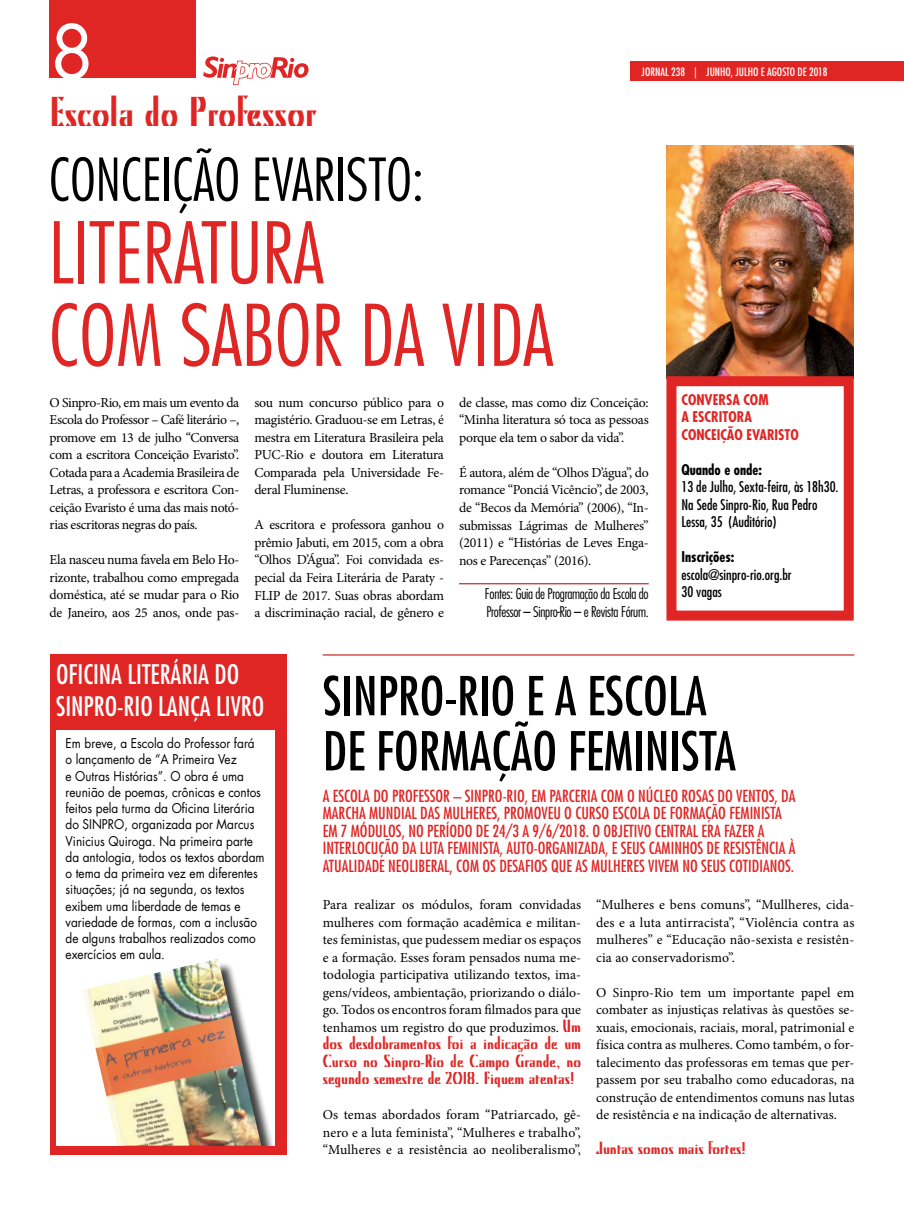
<style>
.page{position:relative;width:904px;height:1205px;background:#fff}
.page>*{position:absolute;margin:0;border:0;box-sizing:border-box;transform-origin:0 0}
.t1{font:300 condensed 82.5px/82.5px "Futura Std";color:#df2625}
.t2{font:72.62px "Futura Std";color:#fff}
.t3{font:300 condensed 57.5px "Futura Std";color:#000}
.t4{font:condensed 52.25px/55.1px "Futura Std";color:#000}
.t5{font:41.38px "Kino";color:#df2625}
.t6{font:condensed 26.25px/31.5px "Futura Std";color:#fff}
.t7{font:17.5px/17.5px "Kino";color:#df2625;text-align:justify}
.t8{font:condensed 16.25px/17.5px "Futura Std";color:#df2625}
.t9{font:condensed 14.38px/17.5px "Futura Std";color:#000}
.t10{font:300 condensed 14.38px/17.5px "Futura Std";letter-spacing:-.02em;color:#000}
.t11{font:700 condensed 14.38px/17.5px "Futura Std";color:#df2625}
.t12{font:700 condensed 14.38px "Futura Std";color:#000}
.t13{font:13.75px/17.5px "Minion Pro";letter-spacing:-.015em;color:#000;text-align:justify}
.t14{font:13.12px/16.2px "Futura Std";color:#000;scale:.9 1}
.t15{font:condensed 11.25px "Futura Std";color:#fff}
.s1{font-family:"Kino";font-size:17.5px;color:#df2625}
</style>
<div class="page">
<div style="left:630px;top:62px;width:273px;height:19px;background:#df2625"></div>
<svg style="left:903px;top:62px;width:1px;height:19px"></svg>
<div style="left:49px;top:0;width:147px;height:78px;background:#df2625"></div>
<svg style="left:203px;top:56px;width:105px;height:29px"></svg>
<img style="left:666px;top:146px;width:187px;height:230px">
<div style="left:666px;top:376px;width:187px;height:244px;border:10px solid #df2625"></div>
<div style="left:50px;top:654px;width:236px;height:501px;background:#df2625"></div>
<div style="left:57px;top:730px;width:218px;height:415px;background:#fff"></div>
<div style="left:84px;top:961px;width:191px;height:184px;background:#000;opacity:.75"></div>
<img style="left:82px;top:959px;width:179px;height:186px">
<hr style="left:323px;top:654px;width:531px;height:1px;background:#c42f2a">
<hr style="left:459px;top:583px;width:189px;height:1px;background:#c42f2a">
<h2 class="t2" style="left:49px;top:6px;width:46px">8</h2>
<h3 class="t5" style="left:50px;top:88px;width:269px">Escola do Professor</h3>
<h3 class="t3" style="left:49px;top:146px;width:113px">CONCEIÇÃO</h3>
<h3 class="t3" style="left:252px;top:146px;width:173px">EVARI STO:</h3>
<h1 class="t1" style="left:49px;top:212px;width:506px">literatu ra<br>com sabor da vida</h1>
<p class="t15" style="left:641px;top:65px;width:187px">JORNAL 238 | JUNHO, JULHO E AGOSTO DE 2018</p>
<p class="t13" style="left:50px;top:394px;width:191px">O Sinpro-Rio, em mais um evento da Escola do Professor – Café literário –, promove em 13 de julho “Conversa com a escritora Conceição Evaristo”.<br>Cotada para a Academia Brasileira de Letras, a professora e escritora Con&shy;ceição Evaristo é uma das mais notó&shy;rias escritoras negras do país.</p>
<p class="t13" style="left:50px;top:551px;width:191px">Ela nasceu numa favela em Belo Ho&shy;rizonte, trabalhou como empregada doméstica, até se mudar para o Rio de Janeiro, aos 25 anos, onde pas-</p>
<p class="t13" style="left:254px;top:394px;width:191px">sou num concurso público para o magistério. Graduou-se em Letras, é mestra em Literatura Brasileira pela PUC-Rio e doutora em Literatura Comparada pela Universidade Fe&shy;deral Fluminense.</p>
<p class="t13" style="left:254px;top:516px;width:191px">A escritora e professora ganhou o prêmio Jabuti, em 2015, com a obra “Olhos D’Água”. Foi convidada es&shy;pecial da Feira Literária de Paraty - FLIP de 2017. Suas obras abordam a discriminação racial, de gênero e</p>
<p class="t13" style="left:459px;top:394px;width:191px">de classe, mas como diz Conceição: “Minha literatura só toca as pessoas porque ela tem o sabor da vida”.</p>
<p class="t13" style="left:459px;top:464px;width:191px">É autora, além de “Olhos D’água”, do romance “Ponciá Vicêncio”, de 2003, de “Becos da Memória” (2006), “In&shy;submissas Lágrimas de Mulheres” (2011) e “Histórias de Leves Enga&shy;nos e Parecenças” (2016).</p>
<p class="t10" style="left:485px;top:585px;width:165px">Fontes: Guia de Programação da Escola do<br>Professor – Sinpro-Rio – e Revista Fórum.</p>
<p class="t11" style="left:681px;top:391px;width:39px">CONVERSA</p>
<p class="t11" style="left:743px;top:391px;width:27px">CO M</p>
<p class="t11" style="left:681px;top:408px;width:19px">A ESCRITORA<br>CONCEI</p>
<p class="t11" style="left:720px;top:426px;width:47px">ÇÃO EVARISTO</p>
<p class="t12" style="left:681px;top:461px;width:82px">QUANDO E ONDE:</p>
<p class="t9" style="left:681px;top:478px;width:158px">13 DE JULHO, SEXTA-FEIRA, ÀS 18H30.<br>NA SEDE SINPRO-RIO, RUA PEDRO<br>LESSA, 35 (AUDITÓRIO)</p>
<p class="t12" style="left:681px;top:548px;width:54px">INSCRIÇÕES:</p>
<p class="t9" style="left:681px;top:566px;width:112px">ESCOLA@SINPRO-RIO.ORG.BR<br>30 VAGAS</p>
<h3 class="t6" style="left:56px;top:659px;width:210px">OFICINA LITERÁRIA DO<br>SINPRO-RIO LANÇA LIVRO</h3>
<p class="t14" style="left:66px;top:735px;width:223px">Em breve, a Escola do Professor fará o lançamento de “A Primeira Vez<br>e Outras Histórias”. O obra é uma reunião de poemas, crônicas e contos feitos pela turma da Oficina Literária do SINPRO, organizada por Marcus Vinicius Quiroga. Na primeira parte da antologia, todos os textos abordam o tema da primeira vez em diferentes situações; já na segunda, os textos exibem uma liberdade de temas e variedade de formas, com a inclusão de alguns trabalhos realizados como exercícios em aula.</p>
<h3 class="t4" style="left:323px;top:668px;width:414px">SINPRO-RIO E A ESCOLA<br>DE FORMAÇÃO FEM INISTA</h3>
<p class="t8" style="left:323px;top:787px;width:474px">A ESCOLA DO PROFESSOR – SINPRO-RIO, EM PARCERIA COM O NÚCLEO ROSAS DO VENTOS, DA MARCHA MUNDIAL DAS MULHERES, PROMOVEU O CURSO ESCOLA DE FORMAÇÃO FEMINISTA<br>EM 7 MÓDULOS, NO PERÍODO DE 24/3 A 9/6/2018. O OBJETIVO CENTRAL ERA FAZER A INTERLOCUÇÃO DA LUTA FEMINISTA, AUTO-ORGANIZADA, E SEUS CAMINHOS DE RESISTÊNCIA À ATUALIDADE NEOLIBERAL, COM OS DESAFIOS QUE AS MULHERES VIVEM NO SEUS COTIDIANOS.</p>
<p class="t13" style="left:323px;top:896px;width:260px">Para realizar os módulos, foram convidadas mulheres com formação acadêmica e militan&shy;tes feministas, que pudessem mediar os espaços e a formação. Esses foram pensados numa me&shy;todologia participativa utilizando textos, ima&shy;gens/vídeos, ambientação, priorizando o diálo&shy;go. Todos os encontros foram filmados para que tenhamos um registro do que produzimos. <span class="s1">Um</span></p>
<p class="t7" style="left:323px;top:1034px;width:260px">dos desdobramentos foi a indicação de um Curso no Sinpro-Rio de Campo Grande, no segundo semestre de 2018. Fiquem atentas!</p>
<p class="t13" style="left:323px;top:1106px;width:260px">Os temas abordados foram “Patriarcado, gê&shy;nero e a luta feminista”, “Mulheres e trabalho”, “Mulheres e a resistência ao neoliberalismo”,</p>
<p class="t13" style="left:596px;top:896px;width:260px">“Mulheres e bens comuns”, “Mullheres, cida&shy;des e a luta antirracista”, “Violência contra as mulheres” e “Educação não-sexista e resistên&shy;cia ao conservadorismo”.</p>
<p class="t13" style="left:596px;top:983px;width:260px">O Sinpro-Rio tem um importante papel em combater as injustiças relativas às questões se&shy;xuais, emocionais, raciais, moral, patrimonial e física contra as mulheres. Como também, o for&shy;talecimento das professoras em temas que per&shy;passem por seu trabalho como educadoras, na construção de entendimentos comuns nas lutas de resistência e na indicação de alternativas.</p>
<p class="t7" style="left:596px;top:1139px;width:151px">Juntas somos mais fortes!</p>
</div>
